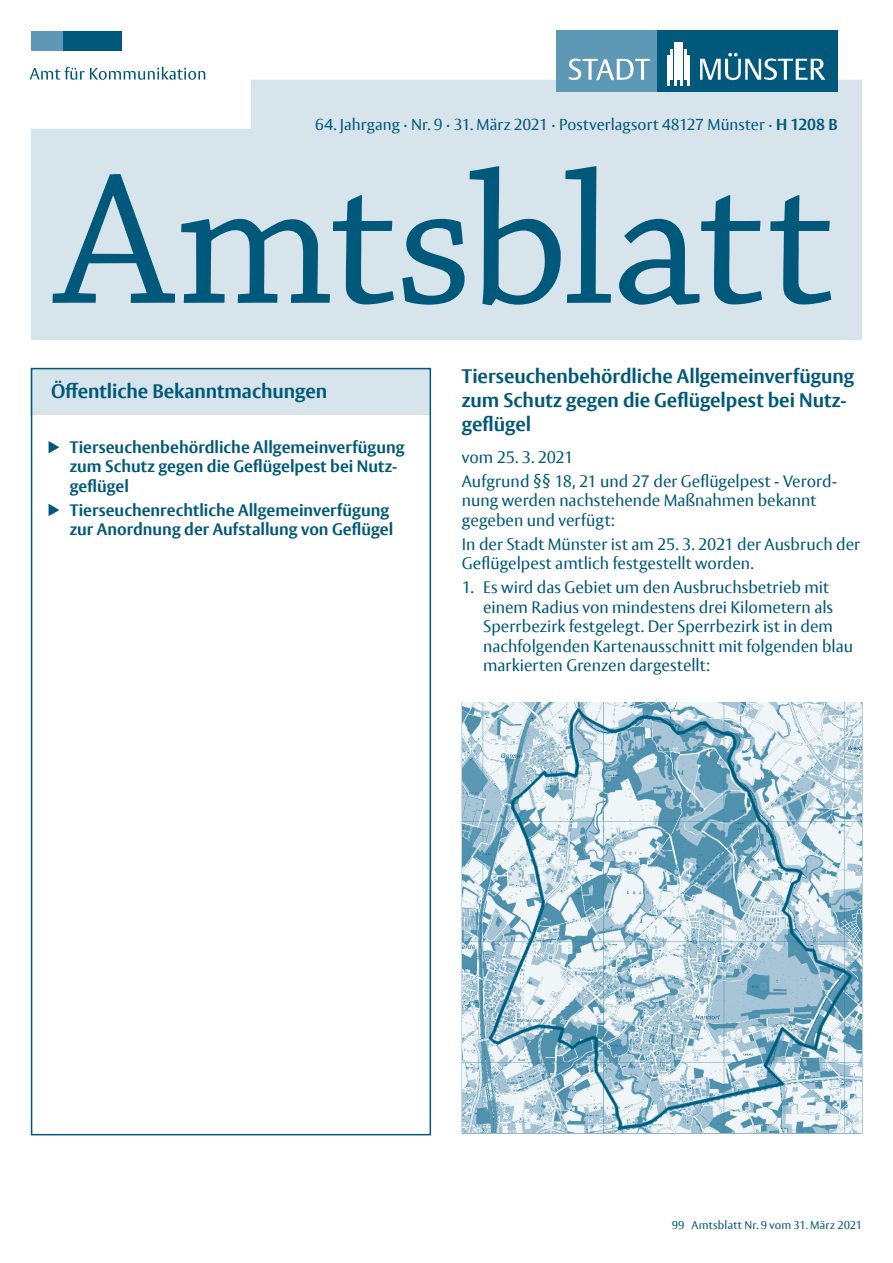
<style>
.page{position:relative;width:893px;height:1263px;background:#fff}
.page>*{position:absolute;margin:0;border:0;box-sizing:border-box;transform-origin:0 0}
.t1{font:195px "Chaparral Pro";letter-spacing:-.015em;color:#00597a}
.t2{font:700 19.5px "Vesta Pro";letter-spacing:-.005em;color:#00597a}
.t3{font:16.5px/19.5px "Vesta Pro";color:#00597a}
.t4{font:700 16.5px/19.5px "Vesta Pro";color:#00597a}
.t5{font:15.75px "Vesta Pro";color:#00597a}
.t6{font:11.25px "Vesta Pro";letter-spacing:.015em;color:#00597a}
.s1{font-weight:700}
</style>
<div class="page">
<div style="left:31px;top:80px;width:831px;height:260px;background:#d8e4ec"></div>
<div style="left:31px;top:368px;width:400px;height:47px;background:#d8e4ec"></div>
<div style="left:31px;top:368px;width:400px;height:767px;border:2px solid #00597a"></div>
<svg style="left:49px;top:441px;width:10px;height:12px"></svg>
<svg style="left:49px;top:504px;width:10px;height:12px"></svg>
<div style="left:31px;top:31px;width:32px;height:20px;background:#5d99b4"></div>
<div style="left:63px;top:31px;width:58px;height:20px;background:#00597a"></div>
<svg style="left:30px;top:67px;width:175px;height:13px"></svg>
<div style="left:556px;top:31px;width:101px;height:61px;background:#5d99b4"></div>
<div style="left:657px;top:31px;width:181px;height:61px;background:#00597a"></div>
<hr style="left:667px;top:55px;width:2px;height:31px;background:#fff">
<hr style="left:671px;top:49px;width:2px;height:31px;background:#fff">
<hr style="left:674px;top:42px;width:2px;height:44px;background:#fff">
<hr style="left:677px;top:42px;width:3px;height:38px;background:#fff">
<hr style="left:681px;top:42px;width:2px;height:44px;background:#fff">
<hr style="left:684px;top:49px;width:2px;height:31px;background:#fff">
<hr style="left:688px;top:55px;width:2px;height:31px;background:#fff">
<svg style="left:569px;top:59px;width:81px;height:21px"></svg>
<svg style="left:700px;top:53px;width:125px;height:27px"></svg>
<img style="left:462px;top:703px;width:400px;height:430px">
<p class="t5" style="left:315px;top:115px;width:524px">64. Jahrgang · Nr. 9 · 31. März 2021 · Postverlagsort 48127 Münster · <span class="s1">H 1208 B</span></p>
<h1 class="t1" style="left:55px;top:133px;width:781px">Amtsblatt</h1>
<h2 class="t2" style="left:51px;top:379px;width:278px">Öffentliche Bekanntmachungen</h2>
<p class="t4" style="left:70px;top:437px;width:336px">Tierseuchenbehördliche Allgemeinverfügung</p>
<p class="t4" style="left:70px;top:476px;width:61px">geflügel</p>
<p class="t4" style="left:70px;top:500px;width:325px">Tierseuchenrechtliche Allgemeinverfügung zur Anordnung der Aufstallung von Geflügel</p>
<p class="t4" style="left:70px;top:457px;width:329px">zum Schutz gegen die Geflügelpest bei Nutz-</p>
<h3 class="t2" style="left:462px;top:364px;width:394px">Tierseuchenbehördliche Allgemeinverfügung</h3>
<h3 class="t2" style="left:462px;top:412px;width:71px">geflügel</h3>
<p class="t3" style="left:462px;top:447px;width:113px">vom 25. 3. 2021</p>
<p class="t3" style="left:462px;top:491px;width:356px">nung werden nachstehende Maßnahmen bekannt gegeben und verfügt:</p>
<p class="t3" style="left:462px;top:534px;width:400px">In der Stadt Münster ist am 25. 3. 2021 der Ausbruch der<br>Geflügelpest amtlich festgestellt worden.</p>
<p class="t3" style="left:483px;top:577px;width:371px;text-indent:-21px">1. Es wird das Gebiet um den Ausbruchsbetrieb mit einem Radius von mindestens drei Kilometern als Sperrbezirk festgelegt. Der Sperrbezirk ist in dem nachfolgenden Kartenausschnitt mit folgenden blau markierten Grenzen dargestellt:</p>
<h3 class="t2" style="left:462px;top:388px;width:386px">zum Schutz gegen die Geflügelpest bei Nutz-</h3>
<p class="t3" style="left:462px;top:471px;width:377px">Aufgrund §§ 18, 21 und 27 der Geflügelpest - Verord-</p>
<p class="t6" style="left:672px;top:1218px;width:192px">99 Amtsblatt Nr. 9 vom 31. März 2021</p>
</div>
